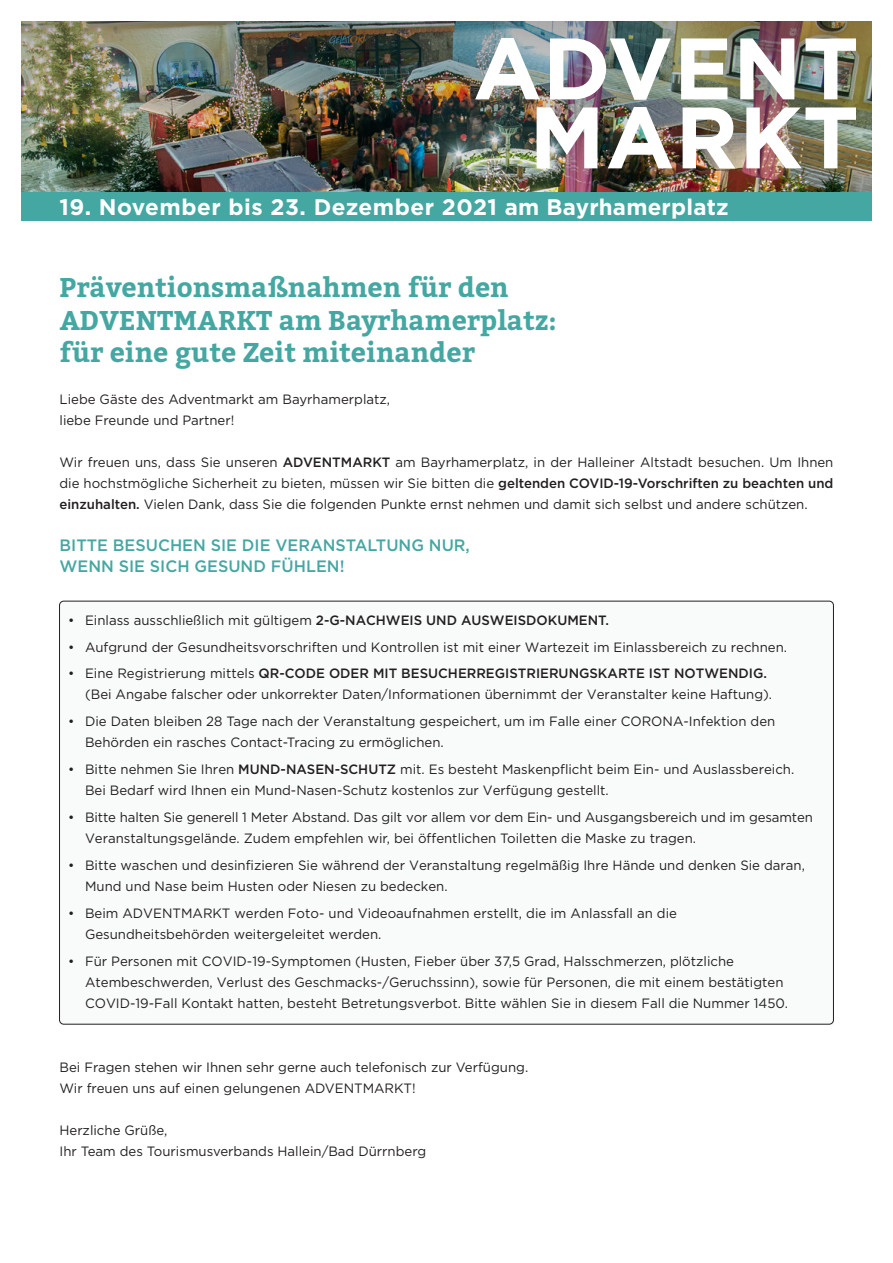
<style>
.page{position:relative;width:893px;height:1263px;background:#fff}
.page>*{position:absolute;margin:0;border:0;box-sizing:border-box;transform-origin:0 0}
.t1{font:700 87px/69px "Gotham";letter-spacing:.01em;color:#fff;text-align:right}
.t2{font:700 27px/32.4px "Bitter";color:#45a7a2}
.t3{font:700 22.5px "Gotham";letter-spacing:.01em;color:#fff}
.t4{font:500 16.5px/21px "Gotham";color:#45a7a2}
.t5{font:13.5px/21px "Gotham";color:#231f20}
.s1{font-weight:500}
</style>
<div class="page">
<div style="left:21px;top:191px;width:851px;height:30px;background:#45a7a2"></div>
<div style="left:60px;top:601px;width:773px;height:423px;background:#f9fbfb"></div>
<img style="left:21px;top:21px;width:851px;height:170px">
<h1 class="t1" style="left:473px;top:34px;width:387px">ADVENT<br>MARKT</h1>
<h3 class="t3" style="left:60px;top:192px;width:671px">19. November bis 23. Dezember 2021 am Bayrhamerplatz</h3>
<h2 class="t2" style="left:60px;top:272px;width:499px">Präventionsmaßnahmen für den<br>ADVENTMARKT am Bayrhamerplatz: für eine gute Zeit miteinander</h2>
<p class="t5" style="left:60px;top:389px;width:332px">Liebe Gäste des Adventmarkt am Bayrhamerplatz, liebe Freunde und Partner!</p>
<p class="t5" style="left:60px;top:452px;width:775px;text-align:justify">Wir freuen uns, dass Sie unseren <span class="s1">ADVENTMARKT</span> am Bayrhamerplatz, in der Halleiner Altstadt besuchen. Um Ihnen die hochstmögliche Sicherheit zu bieten, müssen wir Sie bitten die <span class="s1">geltenden COVID-19-Vorschriften zu beachten und einzuhalten.</span> Vielen Dank, dass Sie die folgenden Punkte ernst nehmen und damit sich selbst und andere schützen.</p>
<p class="t4" style="left:60px;top:535px;width:412px">BITTE BESUCHEN SIE DIE VERANSTALTUNG NUR,<br>WENN SIE SICH GESUND FÜHLEN!</p>
<p class="t5" style="left:68px;top:609px;width:542px">• Einlass ausschließlich mit gültigem <span class="s1">2-G-NACHWEIS UND AUSWEISDOKUMENT.</span></p>
<p class="t5" style="left:68px;top:636px;width:720px">• Aufgrund der Gesundheitsvorschriften und Kontrollen ist mit einer Wartezeit im Einlassbereich zu rechnen.</p>
<p class="t5" style="left:85px;top:663px;width:689px;text-indent:-17px">• Eine Registrierung mittels <span class="s1">QR-CODE ODER MIT BESUCHERREGISTRIERUNGSKARTE IST NOTWENDIG. </span>(Bei Angabe falscher oder unkorrekter Daten/Informationen übernimmt der Veranstalter keine Haftung).</p>
<p class="t5" style="left:85px;top:711px;width:692px;text-indent:-17px">• Die Daten bleiben 28 Tage nach der Veranstaltung gespeichert, um im Falle einer CORONA-Infektion den<br>Behörden ein rasches Contact-Tracing zu ermöglichen.</p>
<p class="t5" style="left:85px;top:759px;width:711px;text-indent:-17px">• Bitte nehmen Sie Ihren <span class="s1">MUND-NASEN-SCHUTZ</span> mit. Es besteht Maskenpflicht beim Ein- und Auslassbereich.<br>Bei Bedarf wird Ihnen ein Mund-Nasen-Schutz kostenlos zur Verfügung gestellt.</p>
<p class="t5" style="left:85px;top:807px;width:729px;text-indent:-17px">• Bitte halten Sie generell 1 Meter Abstand. Das gilt vor allem vor dem Ein- und Ausgangsbereich und im gesamten<br>Veranstaltungsgelände. Zudem empfehlen wir, bei öffentlichen Toiletten die Maske zu tragen.</p>
<p class="t5" style="left:85px;top:854px;width:721px;text-indent:-17px">• Bitte waschen und desinfizieren Sie während der Veranstaltung regelmäßig Ihre Hände und denken Sie daran,<br>Mund und Nase beim Husten oder Niesen zu bedecken.</p>
<p class="t5" style="left:85px;top:902px;width:593px;text-indent:-17px">• Beim ADVENTMARKT werden Foto- und Videoaufnahmen erstellt, die im Anlassfall an die<br>Gesundheitsbehörden weitergeleitet werden.</p>
<p class="t5" style="left:85px;top:950px;width:705px;text-indent:-17px">• Für Personen mit COVID-19-Symptomen (Husten, Fieber über 37,5 Grad, Halsschmerzen, plötzliche<br>Atembeschwerden, Verlust des Geschmacks-/Geruchssinn), sowie für Personen, die mit einem bestätigten<br>COVID-19-Fall Kontakt hatten, besteht Betretungsverbot. Bitte wählen Sie in diesem Fall die Nummer 1450.</p>
<p class="t5" style="left:60px;top:1056px;width:470px">Bei Fragen stehen wir Ihnen sehr gerne auch telefonisch zur Verfügung.<br>Wir freuen uns auf einen gelungenen ADVENTMARKT!</p>
<p class="t5" style="left:60px;top:1119px;width:368px">Herzliche Grüße,<br>Ihr Team des Tourismusverbands Hallein/Bad Dürrnberg</p>
</div>
